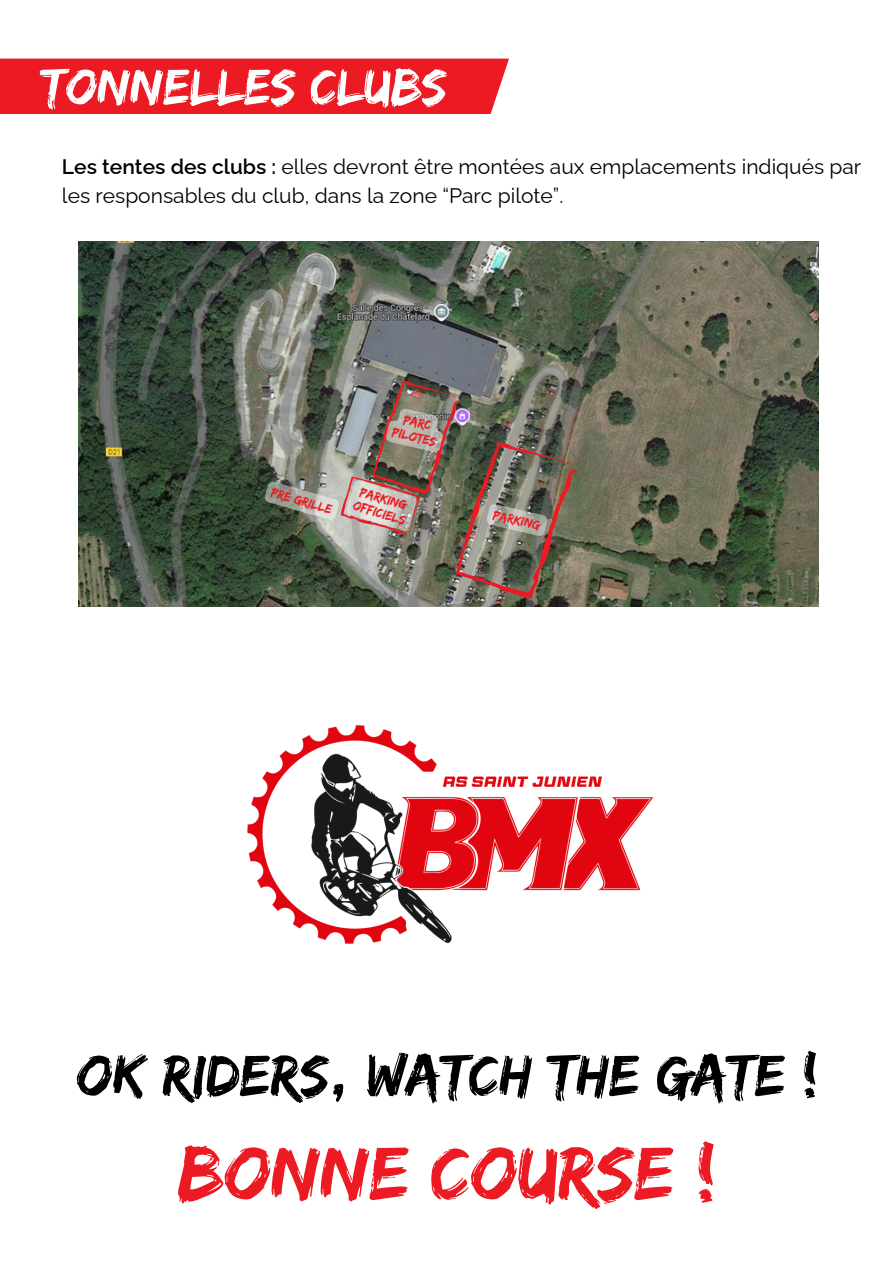
<style>
.page{position:relative;width:894px;height:1264px;background:#fff}
.page>*{position:absolute;margin:0;border:0;box-sizing:border-box;transform-origin:0 0}
.t1{font:78.3px "Edo";color:#ec1a22}
.t2{font:60.3px "Edo";color:#000}
.t3{font:52.5px "Edo";color:#fff}
.t4{font:21px/29.2px "Raleway";color:#000}
.t5{font:13.5px "Edo";color:#ec1a22}
.s1{font-weight:600}
</style>
<div class="page">
<img style="left:247px;top:725px;width:407px;height:219px">
<div style="left:0;top:59px;width:509px;height:55px;background:#ec1a22"></div>
<img style="left:78px;top:241px;width:739px;height:366px">
<img style="left:263px;top:378px;width:316px;height:223px">
<p class="t3" style="left:42px;top:56px;width:406px">TONNELLES CLUBS</p>
<p class="t4" style="left:62px;top:151px;width:800px"><span class="s1">Les tentes des clubs :</span> elles devront être montées aux emplacements indiqués par les responsables du club, dans la zone “Parc pilote”.</p>
<p class="t5" style="left:405px;top:411px;width:30px;rotate:13deg">PARC</p>
<p class="t5" style="left:394px;top:424px;width:46px;rotate:13deg">PILOTES</p>
<p class="t5" style="left:274px;top:484px;width:64px;rotate:16deg">PRÉ GRILLE</p>
<p class="t5" style="left:362px;top:484px;width:50px;rotate:16deg">PARKING</p>
<p class="t5" style="left:355px;top:497px;width:56px;rotate:16deg">OFFICIELS</p>
<p class="t5" style="left:495px;top:507px;width:50px;rotate:13deg">PARKING</p>
<p class="t2" style="left:76px;top:1040px;width:743px">OK RIDERS, WATCH THE GATE !</p>
<p class="t1" style="left:177px;top:1127px;width:540px">BONNE COURSE !</p>
</div>
